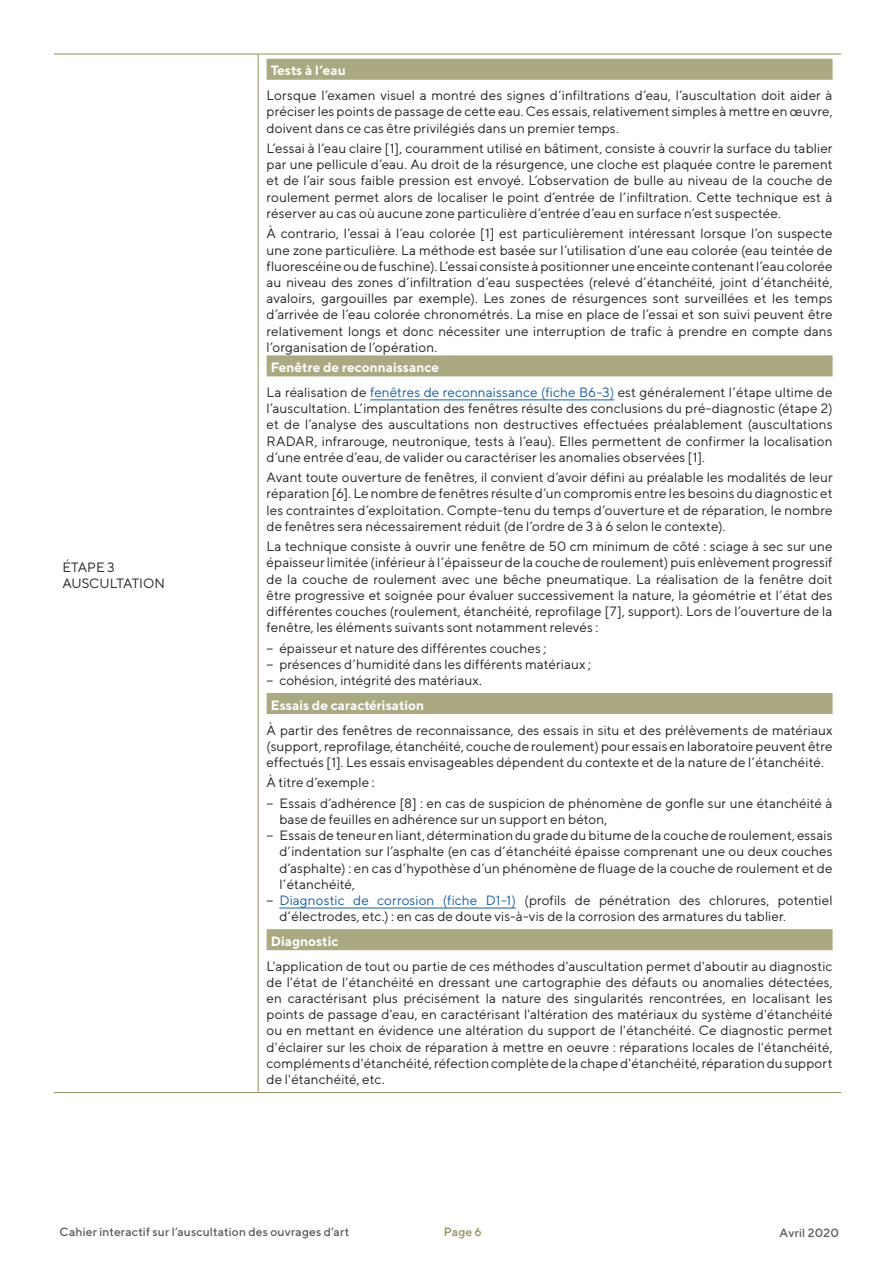
<style>
.page{position:relative;width:893px;height:1263px;background:#fff}
.page>*{position:absolute;margin:0;border:0;box-sizing:border-box;transform-origin:0 0}
.t1{font:13.5px/16.2px "TT Norms";letter-spacing:.005em;color:#231f20;text-align:justify}
.t2{font:700 13.5px "TT Norms";color:#fff}
.t3{font:500 12px "TT Norms";letter-spacing:.015em;color:#57585a}
.t4{font:500 12px "TT Norms";color:#908e5b}
.s1{font-weight:700;color:#fff}
.s2{color:#175d9e}
</style>
<div class="page">
<hr style="left:54px;top:54px;width:204px;height:1px;background:#908e5b">
<hr style="left:258px;top:54px;width:583px;height:1px;background:#908e5b">
<hr style="left:258px;top:54px;width:1px;height:1038px;background:#908e5b">
<hr style="left:54px;top:1092px;width:204px;height:1px;background:#908e5b">
<hr style="left:258px;top:1092px;width:583px;height:1px;background:#908e5b">
<div style="left:267px;top:59px;width:566px;height:21px;background:#aba982"></div>
<div style="left:267px;top:355px;width:566px;height:21px;background:#aba982"></div>
<hr style="left:370px;top:400px;width:244px;height:1px;background:#175d9e">
<div style="left:267px;top:693px;width:566px;height:21px;background:#aba982"></div>
<hr style="left:279px;top:908px;width:237px;height:1px;background:#175d9e">
<div style="left:267px;top:929px;width:566px;height:21px;background:#aba982"></div>
<p class="t1" style="left:63px;top:558px;width:104px">ÉTAPE 3<br>AUSCULTATION</p>
<p class="t2" style="left:271px;top:62px;width:77px">Tests à l’eau</p>
<p class="t1" style="left:267px;top:87px;width:567px">Lorsque l’examen visuel a montré des signes d’infiltrations d’eau, l’auscultation doit aider à préciser les points de passage de cette eau. Ces essais, relativement simples à mettre en œuvre, doivent dans ce cas être privilégiés dans un premier temps.</p>
<p class="t1" style="left:267px;top:140px;width:567px">L’essai à l’eau claire [1], couramment utilisé en bâtiment, consiste à couvrir la surface du tablier par une pellicule d’eau. Au droit de la résurgence, une cloche est plaquée contre le parement et de l’air sous faible pression est envoyé. L’observation de bulle au niveau de la couche de roulement permet alors de localiser le point d’entrée de l’infiltration. Cette technique est à réserver au cas où aucune zone particulière d’entrée d’eau en surface n’est suspectée.</p>
<p class="t1" style="left:267px;top:225px;width:567px">À contrario, l’essai à l’eau colorée [1] est particulièrement intéressant lorsque l’on suspecte une zone particulière. La méthode est basée sur l’utilisation d’une eau colorée (eau teintée de fluorescéine ou de fuschine). L’essai consiste à positionner une enceinte contenant l’eau colorée au niveau des zones d’infiltration d’eau suspectées (relevé d’étanchéité, joint d’étanchéité, avaloirs, gargouilles par exemple). Les zones de résurgences sont surveillées et les temps d’arrivée de l’eau colorée chronométrés. La mise en place de l’essai et son suivi peuvent être relativement longs et donc nécessiter une interruption de trafic à prendre en compte dans l’organisation de l’opération.</p>
<p class="t1" style="left:267px;top:355px;width:567px;line-height:24.8px;text-indent:4px"><span class="s1">Fenêtre de reconnaissance<br></span>La réalisation de <span class="s2">fenêtres de reconnaissance (fiche B6-3)</span> est généralement l’étape ultime de</p>
<p class="t1" style="left:267px;top:400px;width:567px">l’auscultation. L’implantation des fenêtres résulte des conclusions du pré-diagnostic (étape 2) et de l’analyse des auscultations non destructives effectuées préalablement (auscultations RADAR, infrarouge, neutronique, tests à l’eau). Elles permettent de confirmer la localisation d’une entrée d’eau, de valider ou caractériser les anomalies observées [1].</p>
<p class="t1" style="left:267px;top:469px;width:568px">Avant toute ouverture de fenêtres, il convient d’avoir défini au préalable les modalités de leur réparation [6]. Le nombre de fenêtres résulte d’un compromis entre les besoins du diagnostic et les contraintes d’exploitation. Compte-tenu du temps d’ouverture et de réparation, le nombre de fenêtres sera nécessairement réduit (de l’ordre de 3 à 6 selon le contexte).</p>
<p class="t1" style="left:267px;top:538px;width:567px">La technique consiste à ouvrir une fenêtre de 50 cm minimum de côté : sciage à sec sur une épaisseur limitée (inférieur à l’épaisseur de la couche de roulement) puis enlèvement progressif de la couche de roulement avec une bêche pneumatique. La réalisation de la fenêtre doit être progressive et soignée pour évaluer successivement la nature, la géométrie et l’état des différentes couches (roulement, étanchéité, reprofilage [7], support). Lors de l’ouverture de la fenêtre, les éléments suivants sont notamment relevés :</p>
<p class="t1" style="left:267px;top:639px;width:326px;text-align:left">− épaisseur et nature des différentes couches ;<br>− présences d’humidité dans les différents matériaux ; − cohésion, intégrité des matériaux.</p>
<p class="t2" style="left:271px;top:696px;width:155px">Essais de caractérisation</p>
<p class="t1" style="left:267px;top:721px;width:567px">À partir des fenêtres de reconnaissance, des essais in situ et des prélèvements de matériaux (support, reprofilage, étanchéité, couche de roulement) pour essais en laboratoire peuvent être effectués [1]. Les essais envisageables dépendent du contexte et de la nature de l’étanchéité.</p>
<p class="t1" style="left:267px;top:772px;width:567px;line-height:20.4px">À titre d’exemple :<br>− Essais d’adhérence [8] : en cas de suspicion de phénomène de gonfle sur une étanchéité à</p>
<p class="t1" style="left:279px;top:811px;width:330px">base de feuilles en adhérence sur un support en béton,</p>
<p class="t1" style="left:267px;top:827px;width:567px">− Essais de teneur en liant, détermination du grade du bitume de la couche de roulement, essais</p>
<p class="t1" style="left:279px;top:843px;width:555px">d’indentation sur l’asphalte (en cas d’étanchéité épaisse comprenant une ou deux couches</p>
<p class="t1" style="left:279px;top:859px;width:555px">d’asphalte) : en cas d’hypothèse d’un phénomène de fluage de la couche de roulement et de</p>
<p class="t1" style="left:279px;top:876px;width:77px">l’étanchéité,</p>
<p class="t1" style="left:267px;top:892px;width:567px">− <span class="s2">Diagnostic de corrosion (fiche D1-1)</span> (profils de pénétration des chlorures, potentiel</p>
<p class="t1" style="left:279px;top:908px;width:508px">d’électrodes, etc.) : en cas de doute vis-à-vis de la corrosion des armatures du tablier.</p>
<p class="t2" style="left:271px;top:933px;width:69px">Diagnostic</p>
<p class="t1" style="left:267px;top:957px;width:567px">L'application de tout ou partie de ces méthodes d'auscultation permet d'aboutir au diagnostic de l'état de l'étanchéité en dressant une cartographie des défauts ou anomalies détectées, en caractérisant plus précisément la nature des singularités rencontrées, en localisant les points de passage d'eau, en caractérisant l'altération des matériaux du système d'étanchéité ou en mettant en évidence une altération du support de l'étanchéité. Ce diagnostic permet d'éclairer sur les choix de réparation à mettre en oeuvre : réparations locales de l'étanchéité, compléments d'étanchéité, réfection complète de la chape d'étanchéité, réparation du support de l'étanchéité, etc.</p>
<p class="t3" style="left:60px;top:1224px;width:291px">Cahier interactif sur l’auscultation des ouvrages d’art</p>
<p class="t4" style="left:444px;top:1224px;width:40px">Page 6</p>
<p class="t3" style="left:780px;top:1225px;width:61px">Avril 2020</p>
</div>
